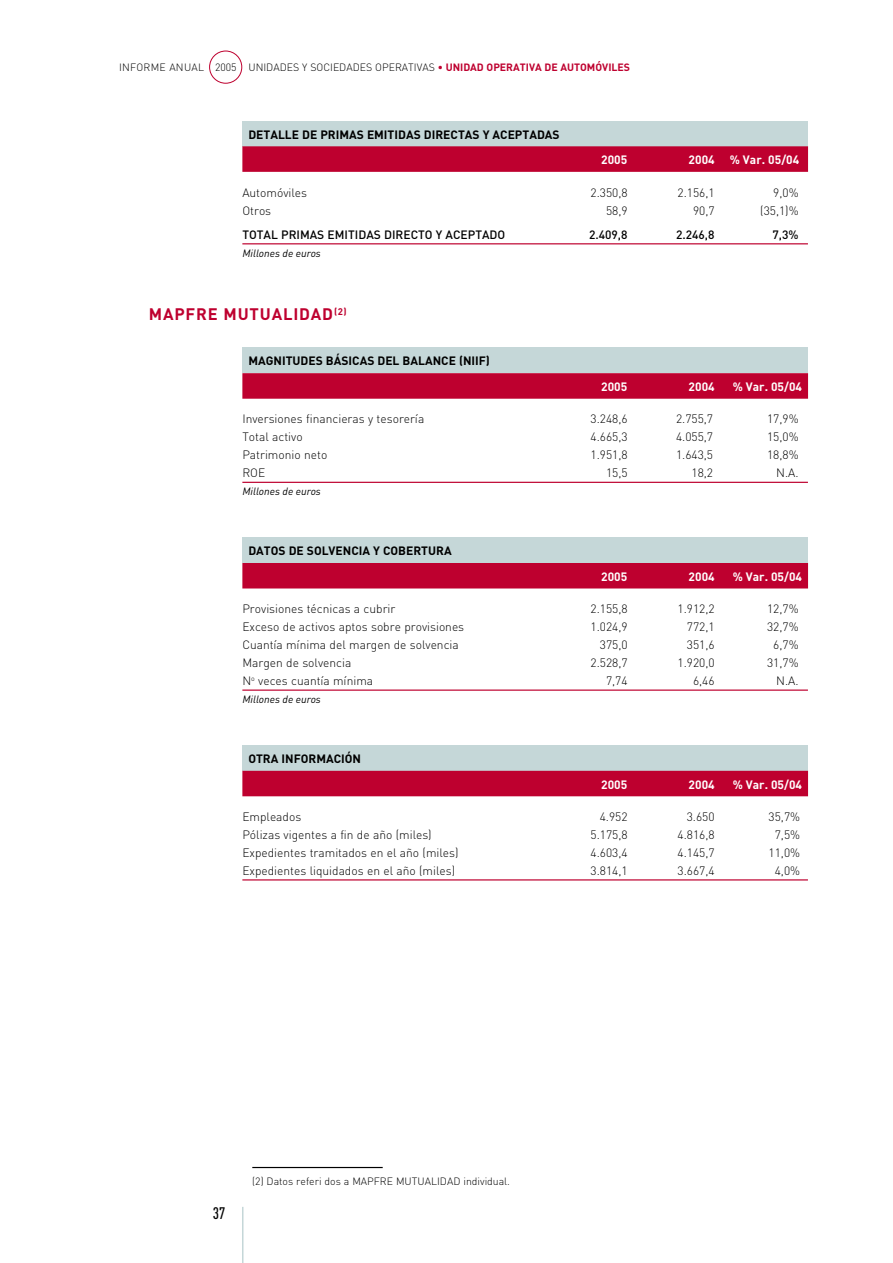
<style>
.page{position:relative;width:893px;height:1263px;background:#fff}
.page>*{position:absolute;margin:0;border:0;box-sizing:border-box;transform-origin:0 0}
.Titular_2{font:700 16.5px "DIN";letter-spacing:.05em;color:#be002f}
.t1{font:500 16.5px "DIN Cond";color:#000}
.TB__Texto{font:300 12px "DIN";color:#000}
.TB__Cabecera{font:700 12px "DIN";color:#000}
.TB_Total{font:300 12px "DIN";color:#000}
.TB__Cabecera-2{font:700 12px "DIN";color:#fff}
.TB_Total-2{font:500 12px "DIN";color:#000}
.TB__notas{font:300 10.5px "DIN";color:#000}
.TB__millones_de{font:italic 10.5px "DIN";color:#000}
.s1{font-weight:700;color:#be002f}
</style>
<div class="page">
<hr style="left:242px;top:1207px;width:1px;height:56px;background:#c5d7d8">
<div style="left:209px;top:51px;width:33px;height:33px;border:1px solid #be002f;border-radius:50%"></div>
<hr style="left:242px;top:243px;width:566px;height:1px;background:#be002f">
<hr style="left:242px;top:482px;width:566px;height:1px;background:#be002f">
<hr style="left:242px;top:689px;width:566px;height:2px;background:#be002f">
<hr style="left:242px;top:879px;width:566px;height:1px;background:#be002f">
<div style="left:242px;top:121px;width:566px;height:25px;background:#c5d7d8"></div>
<svg style="left:242px;top:146px;width:566px;height:26px;background:#be0432"></svg>
<div style="left:242px;top:348px;width:566px;height:25px;background:#c5d7d8"></div>
<svg style="left:242px;top:373px;width:566px;height:26px;background:#bf0432"></svg>
<div style="left:242px;top:537px;width:566px;height:26px;background:#c5d7d8"></div>
<div style="left:242px;top:563px;width:566px;height:25px;background:#be002f"></div>
<div style="left:242px;top:745px;width:566px;height:26px;background:#c5d7d8"></div>
<div style="left:242px;top:771px;width:566px;height:25px;background:#be002f"></div>
<hr style="left:252px;top:1167px;width:131px;height:1px;background:#000">
<p class="TB__notas" style="left:119px;top:60px;width:513px">INFORME ANUAL 2005 UNIDADES Y SOCIEDADES OPERATIVAS <span class="s1">• UNIDAD OPERATIVA DE AUTOMÓVILES</span></p>
<p class="TB__Cabecera" style="left:248px;top:126px;width:313px">DETALLE DE PRIMAS EMITIDAS DIRECTAS Y ACEPTADAS</p>
<p class="TB__Cabecera-2" style="left:601px;top:152px;width:28px">2005</p>
<p class="TB__Cabecera-2" style="left:689px;top:152px;width:28px">2004</p>
<p class="TB__Cabecera-2" style="left:730px;top:152px;width:71px">% Var. 05/04</p>
<p class="TB__Texto" style="left:242px;top:185px;width:66px">Automóviles</p>
<p class="TB__Texto" style="left:590px;top:185px;width:39px">2.350,8</p>
<p class="TB__Texto" style="left:677px;top:185px;width:39px">2.156,1</p>
<p class="TB__Texto" style="left:773px;top:185px;width:27px">9,0%</p>
<p class="TB__Texto" style="left:242px;top:203px;width:30px">Otros</p>
<p class="TB__Texto" style="left:606px;top:203px;width:23px">58,9</p>
<p class="TB__Texto" style="left:693px;top:203px;width:23px">90,7</p>
<p class="TB__Texto" style="left:760px;top:203px;width:40px">(35,1)%</p>
<p class="TB_Total-2" style="left:242px;top:227px;width:264px">TOTAL PRIMAS EMITIDAS DIRECTO Y ACEPTADO</p>
<p class="TB_Total-2" style="left:589px;top:227px;width:40px">2.409,8</p>
<p class="TB_Total-2" style="left:676px;top:227px;width:40px">2.246,8</p>
<p class="TB_Total-2" style="left:772px;top:227px;width:28px">7,3%</p>
<p class="TB__millones_de" style="left:242px;top:247px;width:80px">Millones de euros</p>
<p class="Titular_2" style="left:149px;top:304px;width:199px">MAPFRE MUTUALIDAD<sup>(2)</sup></p>
<p class="TB__Cabecera" style="left:248px;top:353px;width:243px">MAGNITUDES BÁSICAS DEL BALANCE (NIIF)</p>
<p class="TB__Cabecera-2" style="left:601px;top:379px;width:28px">2005</p>
<p class="TB__Cabecera-2" style="left:689px;top:379px;width:28px">2004</p>
<p class="TB__Cabecera-2" style="left:733px;top:379px;width:71px">% Var. 05/04</p>
<p class="TB__Texto" style="left:242px;top:412px;width:183px">Inversiones financieras y tesorería</p>
<p class="TB__Texto" style="left:590px;top:412px;width:39px">3.248,6</p>
<p class="TB__Texto" style="left:676px;top:412px;width:39px">2.755,7</p>
<p class="TB__Texto" style="left:767px;top:412px;width:33px">17,9%</p>
<p class="TB__Texto" style="left:242px;top:430px;width:62px">Total activo</p>
<p class="TB__Texto" style="left:590px;top:430px;width:39px">4.665,3</p>
<p class="TB__Texto" style="left:676px;top:430px;width:39px">4.055,7</p>
<p class="TB__Texto" style="left:767px;top:430px;width:33px">15,0%</p>
<p class="TB__Texto" style="left:242px;top:448px;width:86px">Patrimonio neto</p>
<p class="TB__Texto" style="left:590px;top:448px;width:39px">1.951,8</p>
<p class="TB__Texto" style="left:676px;top:448px;width:39px">1.643,5</p>
<p class="TB__Texto" style="left:767px;top:448px;width:33px">18,8%</p>
<p class="TB_Total" style="left:242px;top:466px;width:24px">ROE</p>
<p class="TB_Total" style="left:606px;top:466px;width:23px">15,5</p>
<p class="TB_Total" style="left:691px;top:466px;width:23px">18,2</p>
<p class="TB_Total" style="left:776px;top:466px;width:24px">N.A.</p>
<p class="TB__millones_de" style="left:242px;top:485px;width:80px">Millones de euros</p>
<p class="TB__Cabecera" style="left:248px;top:543px;width:205px">DATOS DE SOLVENCIA Y COBERTURA</p>
<p class="TB__Cabecera-2" style="left:601px;top:568px;width:28px">2005</p>
<p class="TB__Cabecera-2" style="left:689px;top:568px;width:28px">2004</p>
<p class="TB__Cabecera-2" style="left:733px;top:568px;width:71px">% Var. 05/04</p>
<p class="TB__Texto" style="left:242px;top:601px;width:155px">Provisiones técnicas a cubrir</p>
<p class="TB__Texto" style="left:590px;top:601px;width:39px">2.155,8</p>
<p class="TB__Texto" style="left:677px;top:601px;width:39px">1.912,2</p>
<p class="TB__Texto" style="left:767px;top:601px;width:33px">12,7%</p>
<p class="TB__Texto" style="left:242px;top:619px;width:223px">Exceso de activos aptos sobre provisiones</p>
<p class="TB__Texto" style="left:590px;top:619px;width:39px">1.024,9</p>
<p class="TB__Texto" style="left:687px;top:619px;width:29px">772,1</p>
<p class="TB__Texto" style="left:767px;top:619px;width:33px">32,7%</p>
<p class="TB__Texto" style="left:242px;top:637px;width:218px">Cuantía mínima del margen de solvencia</p>
<p class="TB__Texto" style="left:600px;top:637px;width:29px">375,0</p>
<p class="TB__Texto" style="left:687px;top:637px;width:29px">351,6</p>
<p class="TB__Texto" style="left:773px;top:637px;width:27px">6,7%</p>
<p class="TB__Texto" style="left:242px;top:655px;width:110px">Margen de solvencia</p>
<p class="TB__Texto" style="left:590px;top:655px;width:39px">2.528,7</p>
<p class="TB__Texto" style="left:677px;top:655px;width:39px">1.920,0</p>
<p class="TB__Texto" style="left:767px;top:655px;width:33px">31,7%</p>
<p class="TB_Total" style="left:242px;top:673px;width:132px">N<sup>o</sup> veces cuantía mínima</p>
<p class="TB_Total" style="left:606px;top:673px;width:23px">7,74</p>
<p class="TB_Total" style="left:693px;top:673px;width:23px">6,46</p>
<p class="TB_Total" style="left:776px;top:673px;width:24px">N.A.</p>
<p class="TB__millones_de" style="left:242px;top:693px;width:80px">Millones de euros</p>
<p class="TB__Cabecera" style="left:248px;top:751px;width:114px">OTRA INFORMACIÓN</p>
<p class="TB__Cabecera-2" style="left:601px;top:776px;width:28px">2005</p>
<p class="TB__Cabecera-2" style="left:689px;top:776px;width:28px">2004</p>
<p class="TB__Cabecera-2" style="left:733px;top:776px;width:71px">% Var. 05/04</p>
<p class="TB__Texto" style="left:242px;top:809px;width:60px">Empleados</p>
<p class="TB__Texto" style="left:600px;top:809px;width:29px">4.952</p>
<p class="TB__Texto" style="left:687px;top:809px;width:29px">3.650</p>
<p class="TB__Texto" style="left:769px;top:809px;width:33px">35,7%</p>
<p class="TB__Texto" style="left:242px;top:827px;width:191px">Pólizas vigentes a fin de año (miles)</p>
<p class="TB__Texto" style="left:590px;top:827px;width:39px">5.175,8</p>
<p class="TB__Texto" style="left:677px;top:827px;width:39px">4.816,8</p>
<p class="TB__Texto" style="left:775px;top:827px;width:27px">7,5%</p>
<p class="TB__Texto" style="left:242px;top:845px;width:218px">Expedientes tramitados en el año (miles)</p>
<p class="TB__Texto" style="left:590px;top:845px;width:39px">4.603,4</p>
<p class="TB__Texto" style="left:677px;top:845px;width:39px">4.145,7</p>
<p class="TB__Texto" style="left:769px;top:845px;width:33px">11,0%</p>
<p class="TB_Total" style="left:242px;top:863px;width:214px">Expedientes liquidados en el año (miles)</p>
<p class="TB_Total" style="left:590px;top:863px;width:39px">3.814,1</p>
<p class="TB_Total" style="left:677px;top:863px;width:39px">3.667,4</p>
<p class="TB_Total" style="left:775px;top:863px;width:27px">4,0%</p>
<h1 class="t1" style="left:213px;top:1204px;width:14px">37</h1>
<p class="TB__notas" style="left:252px;top:1175px;width:259px">(2) Datos referi dos a MAPFRE MUTUALIDAD individual.</p>
</div>
